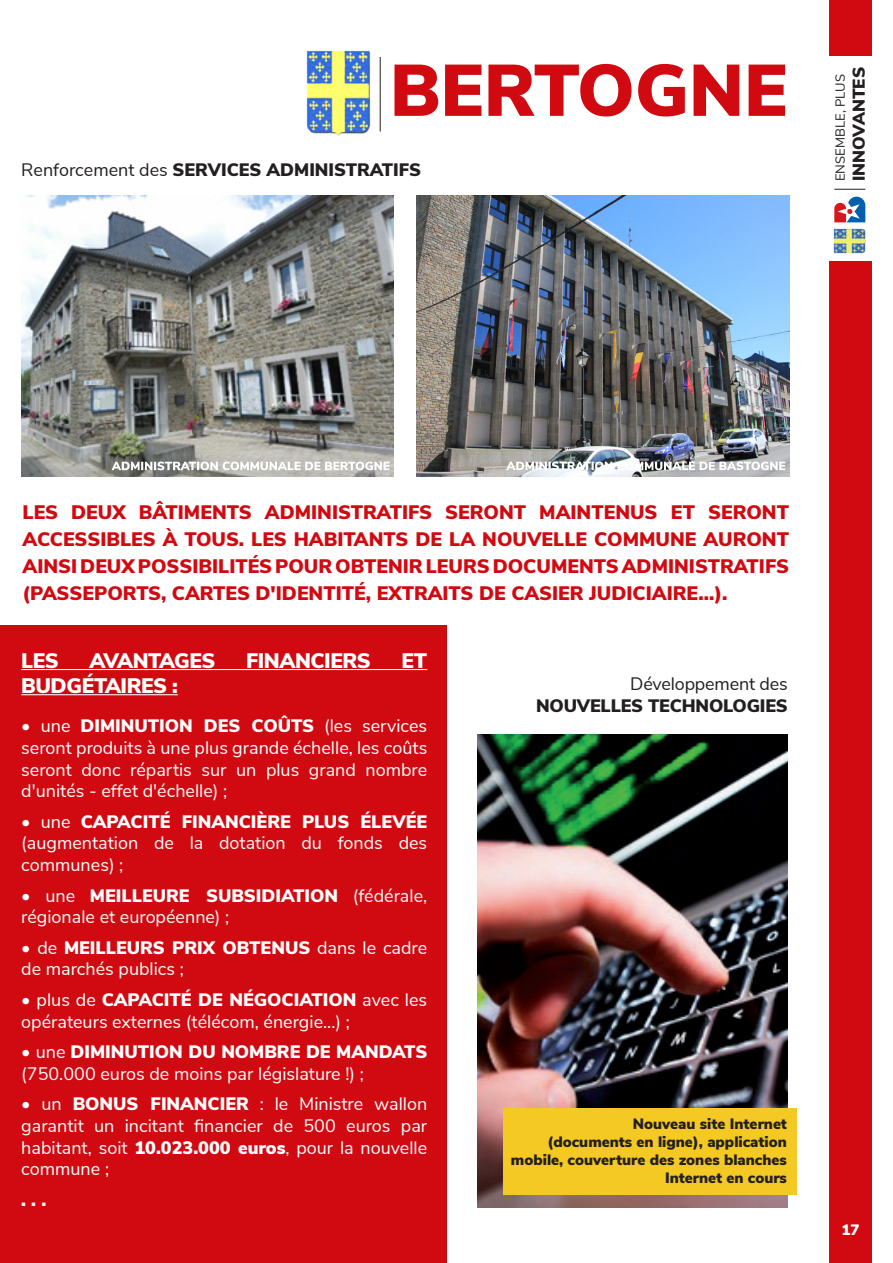
<style>
.page{position:relative;width:893px;height:1263px;background:#fff}
.page>*{position:absolute;margin:0;border:0;box-sizing:border-box;transform-origin:0 0}
.t1{font:900 72.75px "Nunito Sans";color:#d10a11}
.t2{font:900 21px "Nunito Sans";letter-spacing:-.02em;color:#fff}
.t3{font:900 19.5px/27px "Nunito Sans";color:#d10a11;text-align:justify}
.t4{font:18px/21.6px "Nunito Sans";color:#fff}
.t5{font:900 18px "Nunito Sans";letter-spacing:-.01em;color:#231f20}
.t6{font:18px "Nunito Sans";letter-spacing:-.01em;color:#231f20}
.t7{font:900 18px "Nunito Sans";color:#fff}
.t8{font:900 17.1px "Nunito Sans";color:#231f20}
.t9{font:900 15px/18px "Nunito Sans";color:#231f20;text-align:right}
.t10{font:900 15px "Nunito Sans";color:#fff}
.t11{font:13.05px "Nunito Sans";color:#231f20}
.s1{font-weight:400}
.s2{font-weight:900}
</style>
<div class="page">
<div style="left:829px;top:0;width:43px;height:55px;background:#d10a11"></div>
<div style="left:829px;top:261px;width:43px;height:1002px;background:#d10a11"></div>
<hr style="left:834px;top:189px;width:31px;height:1px;background:#231f20">
<svg style="left:834px;top:197px;width:31px;height:25px"></svg>
<img style="left:834px;top:228px;width:32px;height:25px">
<hr style="left:380px;top:57px;width:1px;height:74px;background:#231f20">
<img style="left:477px;top:735px;width:310px;height:473px">
<div style="left:503px;top:1108px;width:294px;height:87px;background:#f4c924"></div>
<img style="left:306px;top:50px;width:65px;height:86px">
<div style="left:0;top:625px;width:446px;height:638px;background:#d10a11"></div>
<img style="left:21px;top:196px;width:372px;height:280px">
<img style="left:417px;top:196px;width:372px;height:280px">
<hr style="left:21px;top:669px;width:406px;height:1px;background:#fff">
<hr style="left:21px;top:694px;width:157px;height:1px;background:#fff">
<svg style="left:112px;top:462px;width:277px;height:8px"></svg>
<svg style="left:506px;top:461px;width:279px;height:9px"></svg>
<p class="t1" style="left:390px;top:37px;width:399px">BERTOGNE</p>
<p class="t5" style="left:21px;top:156px;width:401px"><span class="s1">Renforcement des</span> SERVICES ADMINISTRATIFS</p>
<p class="t11" style="left:831px;top:181px;width:108px;rotate:-90deg">ENSEMBLE, PLUS</p>
<p class="t8" style="left:846px;top:181px;width:116px;rotate:-90deg">INNOVANTES</p>
<p class="t3" style="left:23px;top:498px;width:768px">LES DEUX BÂTIMENTS ADMINISTRATIFS SERONT MAINTENUS ET SERONT ACCESSIBLES À TOUS. LES HABITANTS DE LA NOUVELLE COMMUNE AURONT AINSI DEUX POSSIBILITÉS POUR OBTENIR LEURS DOCUMENTS ADMINISTRATIFS (PASSEPORTS, CARTES D'IDENTITÉ, EXTRAITS DE CASIER JUDICIAIRE...).</p>
<p class="t2" style="left:21px;top:645px;width:39px">LES</p>
<p class="t2" style="left:89px;top:645px;width:127px">AVANTAGES</p>
<p class="t2" style="left:246px;top:645px;width:126px">FINANCIERS</p>
<p class="t2" style="left:402px;top:645px;width:27px">ET</p>
<p class="t2" style="left:21px;top:670px;width:158px">BUDGÉTAIRES :</p>
<p class="t4" style="left:21px;top:714px;width:408px;text-align:justify">• une <span class="s2">DIMINUTION DES COÛTS</span> (les services seront produits à une plus grande échelle, les coûts seront donc répartis sur un plus grand nombre d'unités - effet d'échelle) ;</p>
<p class="t4" style="left:21px;top:810px;width:408px;text-align:justify">• une <span class="s2">CAPACITÉ FINANCIÈRE PLUS ÉLEVÉE </span>(augmentation de la dotation du fonds des communes) ;</p>
<p class="t4" style="left:21px;top:883px;width:407px">• une <span class="s2">MEILLEURE SUBSIDIATION</span> (fédérale, régionale et européenne) ;</p>
<p class="t4" style="left:21px;top:936px;width:408px">• de <span class="s2">MEILLEURS PRIX OBTENUS</span> dans le cadre de marchés publics ;</p>
<p class="t4" style="left:21px;top:988px;width:407px">• plus de <span class="s2">CAPACITÉ DE NÉGOCIATION</span> avec les opérateurs externes (télécom, énergie...) ;</p>
<p class="t4" style="left:21px;top:1040px;width:408px">• une <span class="s2">DIMINUTION DU NOMBRE DE MANDATS </span>(750.000 euros de moins par législature !) ;</p>
<p class="t4" style="left:21px;top:1092px;width:407px;text-align:justify">• un <span class="s2">BONUS FINANCIER</span> : le Ministre wallon garantit un incitant financier de 500 euros par habitant, soit <span class="s2">10.023.000 euros</span>, pour la nouvelle commune ;</p>
<p class="t7" style="left:21px;top:1186px;width:26px">. . .</p>
<p class="t6" style="left:630px;top:671px;width:159px">Développement des</p>
<p class="t5" style="left:536px;top:692px;width:253px">NOUVELLES TECHNOLOGIES</p>
<p class="t9" style="left:633px;top:1114px;width:155px">Nouveau site Internet</p>
<p class="t9" style="left:511px;top:1132px;width:277px">(documents en ligne), application mobile, couverture des zones blanches<br>Internet en cours</p>
<p class="t10" style="left:841px;top:1219px;width:19px">17</p>
</div>
